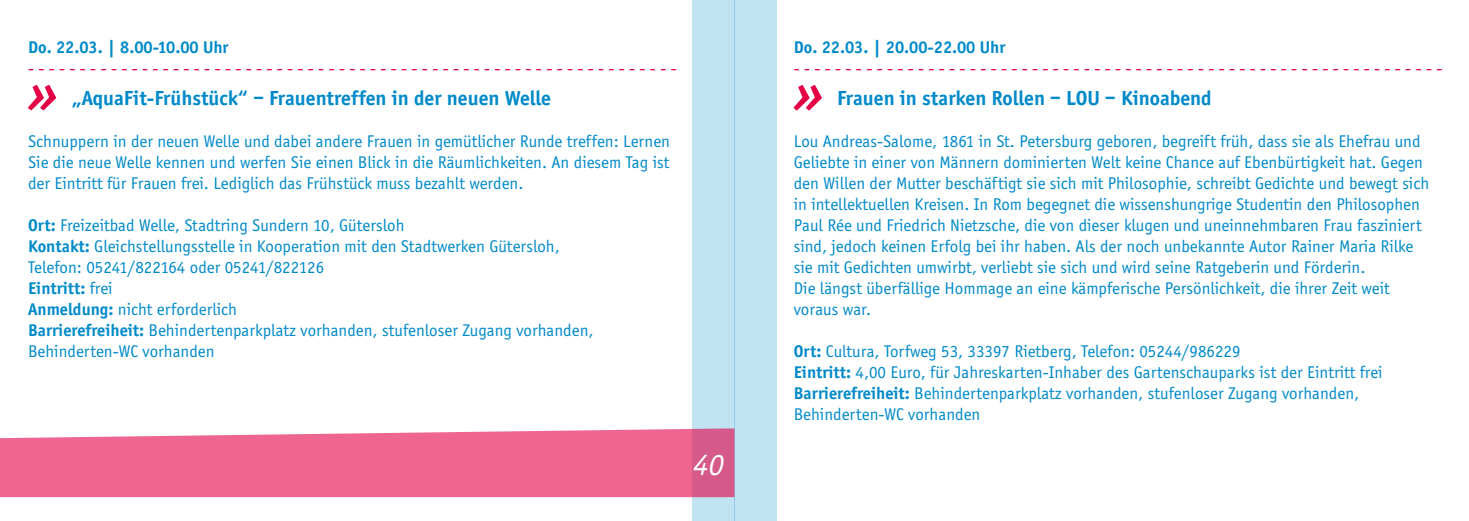
<style>
.page{position:relative;width:1469px;height:521px;background:#fff}
.page>*{position:absolute;margin:0;border:0;box-sizing:border-box;transform-origin:0 0}
.t1{font:italic 700 52.5px "Officina Serif";color:#e30045}
.t2{font:italic 31.5px "Officina Serif";color:#fff}
.t3{font:700 21px "Officina Sans";color:#008ac9}
.t4{font:17.5px/21px "Officina Sans";color:#008ac9}
.t5{font:17.5px "Officina Sans";color:#e30045}
.t6{font:700 17.5px "Officina Sans";color:#008ac9}
.s1{font-weight:700}
</style>
<div class="page">
<div style="left:692px;top:0;width:42px;height:521px;background:#c0e2f1"></div>
<div style="left:734px;top:0;width:42px;height:521px;background:#c0e2f1"></div>
<svg style="left:0;top:428px;width:734px;height:69px;fill:#ee668f"></svg>
<p class="t6" style="left:28px;top:36px;width:202px">Do. 22.03. | 8.00-10.00 Uhr</p>
<p class="t5" style="left:28px;top:58px;width:650px">- - - - - - - - - - - - - - - - - - - - - - - - - - - - - - - - - - - - - - - - - - - - - - - - - - - - - - - - - - - - - - -</p>
<h1 class="t1" style="left:28px;top:62px;width:32px">»</h1>
<p class="t3" style="left:71px;top:86px;width:481px">„AquaFit-Frühstück“ – Frauentreffen in der neuen Welle</p>
<p class="t4" style="left:28px;top:131px;width:643px;text-align:justify">Schnuppern in der neuen Welle und dabei andere Frauen in gemütlicher Runde treffen: Lernen Sie die neue Welle kennen und werfen Sie einen Blick in die Räumlichkeiten. An diesem Tag ist der Eintritt für Frauen frei. Lediglich das Frühstück muss bezahlt werden.</p>
<p class="t4" style="left:28px;top:215px;width:567px"><span class="s1">Ort:</span> Freizeitbad Welle, Stadtring Sundern 10, Gütersloh<br><span class="s1">Kontakt:</span> Gleichstellungsstelle in Kooperation mit den Stadtwerken Gütersloh, Telefon: 05241/822164 oder 05241/822126<br><span class="s1">Eintritt:</span> frei<br><span class="s1">Anmeldung:</span> nicht erforderlich<br><span class="s1">Barrierefreiheit:</span> Behindertenparkplatz vorhanden, stufenloser Zugang vorhanden, Behinderten-WC vorhanden</p>
<h2 class="t2" style="left:693px;top:447px;width:32px">40</h2>
<p class="t6" style="left:793px;top:36px;width:213px">Do. 22.03. | 20.00-22.00 Uhr</p>
<p class="t5" style="left:793px;top:58px;width:650px">- - - - - - - - - - - - - - - - - - - - - - - - - - - - - - - - - - - - - - - - - - - - - - - - - - - - - - - - - - - - - - -</p>
<h1 class="t1" style="left:793px;top:62px;width:32px">»</h1>
<p class="t3" style="left:837px;top:86px;width:376px">Frauen in starken Rollen – LOU – Kinoabend</p>
<p class="t4" style="left:793px;top:131px;width:637px">Lou Andreas-Salome, 1861 in St. Petersburg geboren, begreift früh, dass sie als Ehefrau und Geliebte in einer von Männern dominierten Welt keine Chance auf Ebenbürtigkeit hat. Gegen den Willen der Mutter beschäftigt sie sich mit Philosophie, schreibt Gedichte und bewegt sich in intellektuellen Kreisen. In Rom begegnet die wissenshungrige Studentin den Philosophen Paul Rée und Friedrich Nietzsche, die von dieser klugen und uneinnehmbaren Frau fasziniert sind, jedoch keinen Erfolg bei ihr haben. Als der noch unbekannte Autor Rainer Maria Rilke sie mit Gedichten umwirbt, verliebt sie sich und wird seine Ratgeberin und Förderin.<br>Die längst überfällige Hommage an eine kämpferische Persönlichkeit, die ihrer Zeit weit voraus war.</p>
<p class="t4" style="left:793px;top:341px;width:590px"><span class="s1">Ort:</span> Cultura, Torfweg 53, 33397 Rietberg, Telefon: 05244/986229<br><span class="s1">Eintritt:</span> 4,00 Euro, für Jahreskarten-Inhaber des Gartenschauparks ist der Eintritt frei <span class="s1">Barrierefreiheit:</span> Behindertenparkplatz vorhanden, stufenloser Zugang vorhanden, Behinderten-WC vorhanden</p>
</div>
